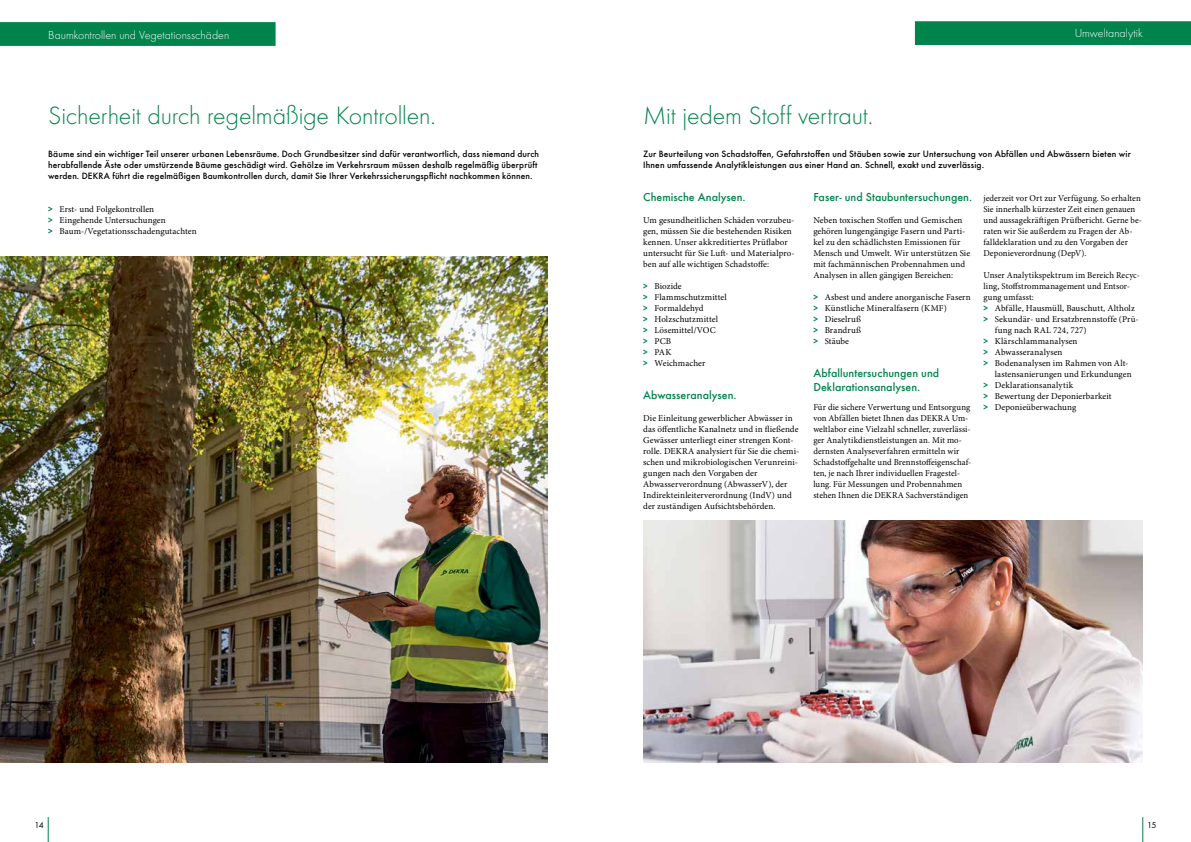
<style>
.page{position:relative;width:1191px;height:842px;background:#fff}
.page>*{position:absolute;margin:0;border:0;box-sizing:border-box;transform-origin:0 0}
.t1{font:300 26px "Futura";letter-spacing:-.005em;color:#00844c}
.t2{font:500 12px/14px "Futura";letter-spacing:.005em;color:#00844c}
.t3{font:300 12px "Futura";color:#fff}
.t4{font:500 9.5px/11px "Futura";letter-spacing:.015em;color:#000}
.t5{font:9px/11px "Minion Pro";letter-spacing:.005em;color:#000}
.t6{font:9px "Futura Boo";color:#000}
.s1{font-family:"Futura Dem";color:#00844c}
</style>
<div class="page">
<svg style="left:1142px;top:817px;width:1px;height:25px"></svg>
<svg style="left:0;top:22px;width:275px;height:24px;background:#02844d"></svg>
<svg style="left:48px;top:817px;width:1px;height:25px"></svg>
<div style="left:915px;top:21px;width:276px;height:24px;background:#00844c"></div>
<img style="left:0;top:256px;width:547px;height:506px">
<img style="left:643px;top:520px;width:499px;height:242px">
<h2 class="t3" style="left:48px;top:27px;width:183px">Baumkontrollen und Vegetationsschäden</h2>
<h2 class="t3" style="left:1074px;top:26px;width:70px">Umweltanalytik</h2>
<h1 class="t1" style="left:48px;top:99px;width:389px">Sicherheit durch regelmäßige Kontrollen.</h1>
<p class="t4" style="left:48px;top:148px;width:492px">Bäume sind ein wichtiger Teil unserer urbanen Lebensräume. Doch Grundbesitzer sind dafür verantwortlich, dass niemand durch herabfallende Äste oder umstürzende Bäume geschädigt wird. Gehölze im Verkehrsraum müssen deshalb regelmäßig überprüft werden. DEKRA führt die regelmäßigen Baumkontrollen durch, damit Sie Ihrer Verkehrssicherungspflicht nachkommen können.</p>
<p class="t5" style="left:48px;top:204px;width:150px"><span class="s1">&gt;</span> Erst- und Folgekontrollen<br><span class="s1">&gt;</span> Eingehende Untersuchungen<br><span class="s1">&gt;</span> Baum-/Vegetationsschadengutachten</p>
<h1 class="t1" style="left:643px;top:99px;width:231px">Mit jedem Stoff vertraut.</h1>
<p class="t4" style="left:643px;top:148px;width:489px">Zur Beurteilung von Schadstoffen, Gefahrstoffen und Stäuben sowie zur Untersuchung von Abfällen und Abwässern bieten wir<br>Ihnen umfassende Analytikleistungen aus einer Hand an. Schnell, exakt und zuverlässig.</p>
<h2 class="t2" style="left:643px;top:189px;width:104px">Chemische Analysen.</h2>
<p class="t5" style="left:643px;top:215px;width:153px">Um gesundheitlichen Schäden vorzubeu&shy;gen, müssen Sie die bestehenden Risiken kennen. Unser akkreditiertes Prüflabor untersucht für Sie Luft- und Materialpro&shy;ben auf alle wichtigen Schadstoffe:</p>
<p class="t5" style="left:643px;top:281px;width:85px"><span class="s1">&gt;</span> Biozide<br><span class="s1">&gt;</span> Flammschutzmittel <span class="s1">&gt;</span> Formaldehyd<br><span class="s1">&gt;</span> Holzschutzmittel<br><span class="s1">&gt;</span> Lösemittel/VOC<br><span class="s1">&gt;</span> PCB<br><span class="s1">&gt;</span> PAK<br><span class="s1">&gt;</span> Weichmacher</p>
<h2 class="t2" style="left:643px;top:387px;width:95px">Abwasseranalysen.</h2>
<p class="t5" style="left:643px;top:413px;width:158px">Die Einleitung gewerblicher Abwässer in das öffentliche Kanalnetz und in fließende Gewässer unterliegt einer strengen Kont&shy;rolle. DEKRA analysiert für Sie die chemi&shy;schen und mikrobiologischen Verunreini&shy;gungen nach den Vorgaben der Abwasserverordnung (AbwasserV), der Indirekteinleiterverordnung (IndV) und der zuständigen Aufsichtsbehörden.</p>
<h2 class="t2" style="left:813px;top:189px;width:160px">Faser- und Staubuntersuchungen.</h2>
<p class="t5" style="left:813px;top:215px;width:158px">Neben toxischen Stoffen und Gemischen gehören lungengängige Fasern und Parti&shy;kel zu den schädlichsten Emissionen für Mensch und Umwelt. Wir unterstützen Sie mit fachmännischen Probennahmen und Analysen in allen gängigen Bereichen:</p>
<p class="t5" style="left:813px;top:292px;width:159px"><span class="s1">&gt;</span> Asbest und andere anorganische Fasern <span class="s1">&gt;</span> Künstliche Mineralfasern (KMF)<br><span class="s1">&gt;</span> Dieselruß<br><span class="s1">&gt;</span> Brandruß<br><span class="s1">&gt;</span> Stäube</p>
<h2 class="t2" style="left:813px;top:365px;width:127px">Abfalluntersuchungen und<br>Deklarationsanalysen.</h2>
<p class="t5" style="left:813px;top:402px;width:159px">Für die sichere Verwertung und Entsorgung von Abfällen bietet Ihnen das DEKRA Um&shy;weltlabor eine Vielzahl schneller, zuverlässi&shy;ger Analytikdienstleistungen an. Mit mo&shy;dernsten Analyseverfahren ermitteln wir Schadstoffgehalte und Brennstoffeigenschaf&shy;ten, je nach Ihrer individuellen Fragestel&shy;lung. Für Messungen und Probennahmen stehen Ihnen die DEKRA Sachverständigen</p>
<p class="t5" style="left:983px;top:193px;width:160px">jederzeit vor Ort zur Verfügung. So erhalten Sie innerhalb kürzester Zeit einen genauen und aussagekräftigen Prüfbericht. Gerne be&shy;raten wir Sie außerdem zu Fragen der Ab&shy;falldeklaration und zu den Vorgaben der Deponieverordnung (DepV).</p>
<p class="t5" style="left:983px;top:270px;width:158px">Unser Analytikspektrum im Bereich Recyc-</p>
<p class="t5" style="left:983px;top:281px;width:148px">ling, Stoffstrommanagement und Entsor-</p>
<p class="t5" style="left:983px;top:292px;width:52px">gung umfasst:</p>
<p class="t5" style="left:983px;top:303px;width:153px"><span class="s1">&gt;</span> Abfälle, Hausmüll, Bauschutt, Altholz</p>
<p class="t5" style="left:983px;top:314px;width:157px"><span class="s1">&gt;</span> Sekundär- und Ersatzbrennstoffe (Prü-</p>
<p class="t5" style="left:994px;top:325px;width:93px">fung nach RAL 724, 727)</p>
<p class="t5" style="left:983px;top:336px;width:96px"><span class="s1">&gt;</span> Klärschlammanalysen</p>
<p class="t5" style="left:983px;top:347px;width:81px"><span class="s1">&gt;</span> Abwasseranalysen</p>
<p class="t5" style="left:983px;top:358px;width:145px"><span class="s1">&gt;</span> Bodenanalysen im Rahmen von Alt-</p>
<p class="t5" style="left:994px;top:369px;width:138px">lastensanierungen und Erkundungen</p>
<p class="t5" style="left:983px;top:380px;width:91px"><span class="s1">&gt;</span> Deklarationsanalytik</p>
<p class="t5" style="left:983px;top:391px;width:130px"><span class="s1">&gt;</span> Bewertung der Deponierbarkeit</p>
<p class="t5" style="left:983px;top:402px;width:94px"><span class="s1">&gt;</span> Deponieüberwachung</p>
<p class="t6" style="left:35px;top:819px;width:11px">14</p>
<p class="t6" style="left:1147px;top:819px;width:11px">15</p>
</div>
